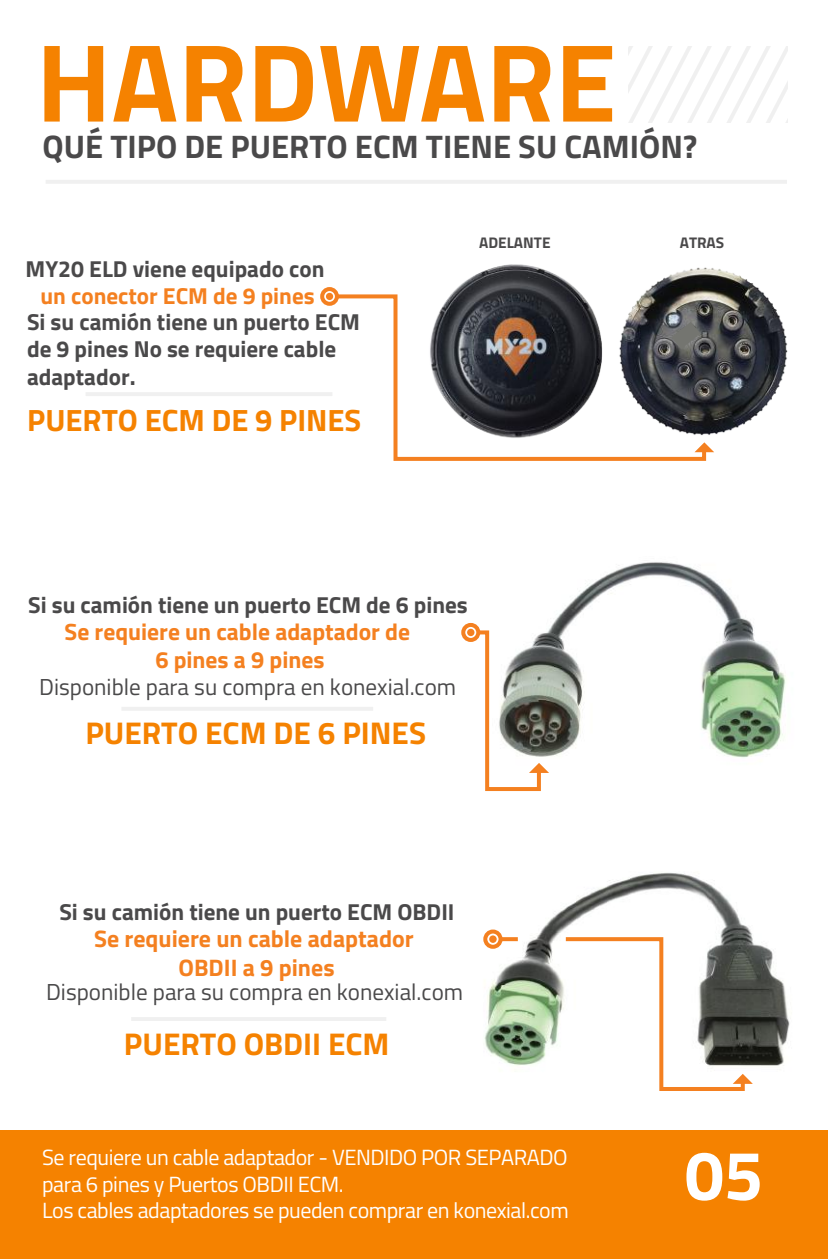
<style>
.page{position:relative;width:828px;height:1260px;background:#fff}
.page>*{position:absolute;margin:0;border:0;box-sizing:border-box;transform-origin:0 0}
.t1{font:700 111px "Titillium Web";color:#f58200}
.t2{font:700 70px "Titillium Web";color:#fff}
.t3{font:700 32.6px "Titillium Web";color:#4a494a}
.t4{font:700 31.4px "Titillium Web";color:#f58200}
.t5{font:700 30.8px "Titillium Web";color:#f58200}
.t6{font:700 23.8px/28.6px "Titillium Web";color:#f48020;text-align:center}
.t7{font:700 23.6px/28.2px "Titillium Web";color:#f48020;text-align:center}
.t8{font:700 23px/27.8px "Titillium Web";color:#4a494a}
.t9{font:23px "Titillium Web";color:#4a494a}
.t10{font:700 23px "Titillium Web";color:#f48020}
.t11{font:22px/26.4px "Titillium Web";letter-spacing:-.02em;color:#fff}
.t12{font:700 15.4px "Titillium Web";color:#4a494a}
</style>
<div class="page">
<div style="left:1px;top:1130px;width:827px;height:129px;background:#f58200"></div>
<img style="left:483px;top:872px;width:307px;height:194px">
<img style="left:470px;top:562px;width:316px;height:196px">
<svg style="left:628px;top:46px;width:159px;height:76px"></svg>
<img style="left:453px;top:264px;width:126px;height:28px">
<hr style="left:46px;top:180px;width:741px;height:4px;background:#f0f0f0">
<hr style="left:86px;top:392px;width:246px;height:4px;background:#f0f0f0">
<div style="left:320px;top:287px;width:19px;height:19px;border:4px solid #f48020;border-radius:50%"></div>
<div style="left:326px;top:293px;width:7px;height:7px;background:#f48020;border-radius:50%"></div>
<svg style="left:708px;top:446px;width:6px;height:6px"></svg>
<hr style="left:121px;top:707px;width:252px;height:4px;background:#f0f0f0">
<div style="left:461px;top:623px;width:19px;height:19px;border:4px solid #f48020;border-radius:50%"></div>
<div style="left:467px;top:629px;width:7px;height:7px;background:#f48020;border-radius:50%"></div>
<hr style="left:131px;top:1017px;width:255px;height:4px;background:#f0f0f0">
<div style="left:483px;top:930px;width:20px;height:19px;border:4px solid #f48020;border-radius:50%"></div>
<div style="left:489px;top:935px;width:8px;height:8px;background:#f48020;border-radius:50%"></div>
<svg style="left:333px;top:292px;width:375px;height:169px"></svg>
<svg style="left:474px;top:628px;width:75px;height:163px"></svg>
<img style="left:610px;top:267px;width:178px;height:174px">
<svg style="left:501px;top:937px;width:17px;height:4px"></svg>
<svg style="left:562px;top:935px;width:191px;height:156px"></svg>
<svg style="left:672px;top:322px;width:28px;height:27px"></svg>
<h1 class="t1" style="left:36px;top:-2px;width:582px">HARDWARE</h1>
<h3 class="t3" style="left:43px;top:122px;width:656px">QUÉ TIPO DE PUERTO ECM TIENE SU CAMIÓN?</h3>
<p class="t8" style="left:26px;top:254px;width:300px">MY20 ELD viene equipado con</p>
<p class="t10" style="left:41px;top:278px;width:276px">un conector ECM de 9 pines</p>
<p class="t8" style="left:27px;top:307px;width:335px">Si su camión tiene un puerto ECM de 9 pines No se requiere cable adaptador.</p>
<h3 class="t5" style="left:27px;top:397px;width:336px">PUERTO ECM DE 9 PINES</h3>
<p class="t12" style="left:479px;top:231px;width:73px">ADELANTE</p>
<p class="t12" style="left:680px;top:231px;width:46px">ATRAS</p>
<p class="t8" style="left:28px;top:590px;width:441px">Si su camión tiene un puerto ECM de 6 pines</p>
<p class="t7" style="left:65px;top:616px;width:347px">Se requiere un cable adaptador de<br>6 pines a 9 pines</p>
<p class="t9" style="left:39px;top:670px;width:419px">Disponible para su compra en konexial.com</p>
<h3 class="t4" style="left:85px;top:709px;width:342px">PUERTO ECM DE 6 PINES</h3>
<p class="t8" style="left:59px;top:897px;width:397px">Si su camión tiene un puerto ECM OBDII</p>
<p class="t6" style="left:94px;top:923px;width:321px">Se requiere un cable adaptador<br>OBDII a 9 pines</p>
<p class="t9" style="left:46px;top:975px;width:419px">Disponible para su compra en konexial.com</p>
<h3 class="t4" style="left:124px;top:1020px;width:267px">PUERTO OBDII ECM</h3>
<p class="t11" style="left:42px;top:1143px;width:528px">Se requiere un cable adaptador - VENDIDO POR SEPARADO para 6 pines y Puertos OBDII ECM.<br>Los cables adaptadores se pueden comprar en konexial.com</p>
<h2 class="t2" style="left:685px;top:1122px;width:80px">05</h2>
</div>
